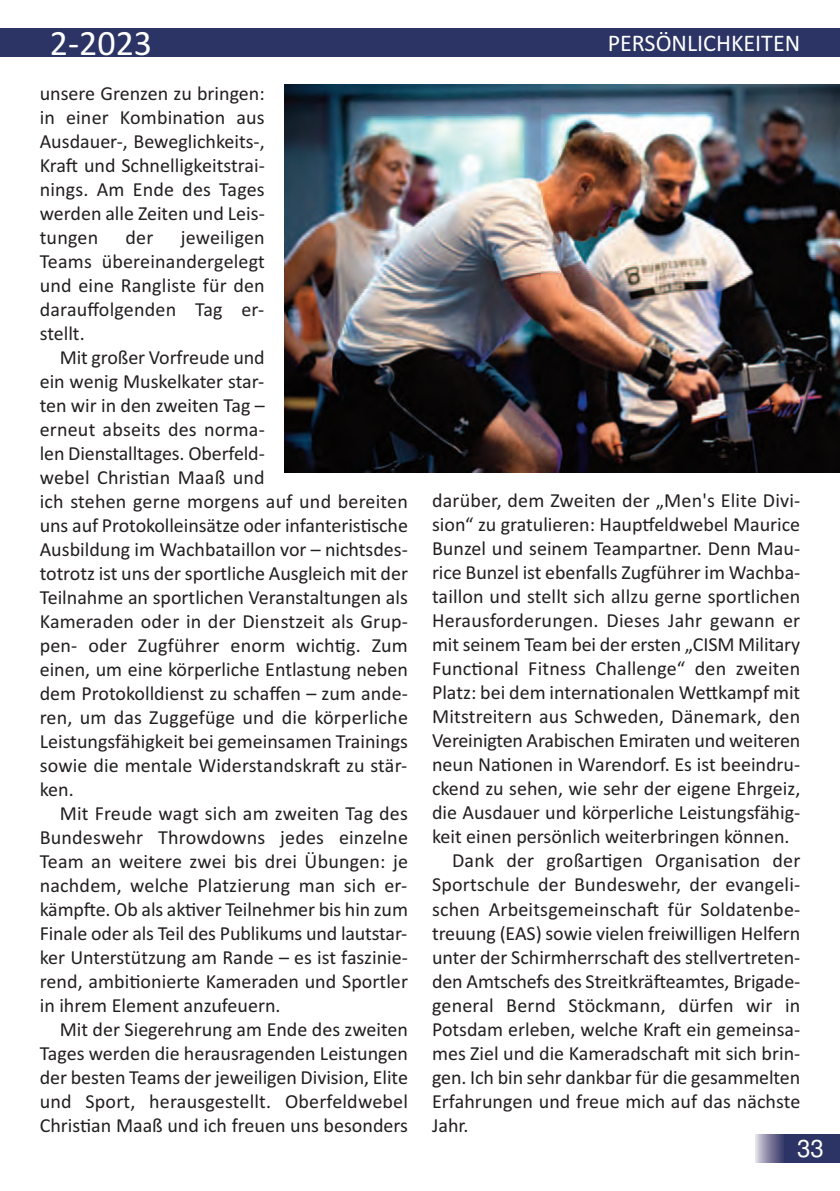
<style>
.page{position:relative;width:840px;height:1191px;background:#fff}
.page>*{position:absolute;margin:0;border:0;box-sizing:border-box;transform-origin:0 0}
.t1{font:24px "Arial";color:#fff}
.t2{font:17.6px "Calibri";color:#fff}
.t3{font:11.8px "Calibri";color:#fff}
.t4{font:9.8px "Calibri";color:#231f20}
.t5{font:9.8px "Calibri";letter-spacing:.02em;color:#231f20}
.t6{font:9.8px "Calibri";letter-spacing:-.02em;color:#231f20}
</style>
<div class="page">
<div style="left:782px;top:1134px;width:57px;height:28px;background:#2c3465"></div>
<div style="left:754px;top:1134px;width:28px;height:28px;background:linear-gradient(to right,#e5e1e9,#42416f)"></div>
<img style="left:284px;top:85px;width:555px;height:387px">
<div style="left:0;top:29px;width:839px;height:28px;background:#2c3465"></div>
<h2 class="t2" style="left:50px;top:39px;width:104px">2-2023</h2>
<p class="t3" style="left:607px;top:40px;width:194px">PERSÖNLICHKEITEN</p>
<p class="t4" style="left:40px;top:91px;width:226px">unsere Grenzen zu bringen:</p>
<p class="t5" style="left:40px;top:115px;width:226px">in einer Kombina}on aus</p>
<p class="t4" style="left:40px;top:139px;width:226px">Ausdauer-, Beweglichkeits-,</p>
<p class="t4" style="left:40px;top:163px;width:226px">Krav und Schnelligkeitstrai-</p>
<p class="t5" style="left:40px;top:187px;width:226px">nings. Am Ende des Tages</p>
<p class="t4" style="left:40px;top:211px;width:226px">werden alle Zeiten und Leis-</p>
<p class="t4" style="left:40px;top:235px;width:60px">tungen</p>
<p class="t4" style="left:125px;top:235px;width:29px">der</p>
<p class="t5" style="left:181px;top:235px;width:85px">jeweiligen</p>
<p class="t5" style="left:40px;top:259px;width:226px">Teams übereinandergelegt</p>
<p class="t5" style="left:40px;top:283px;width:226px">und eine Rangliste für den</p>
<p class="t5" style="left:40px;top:307px;width:138px">darauûolgenden</p>
<p class="t4" style="left:195px;top:307px;width:29px">Tag</p>
<p class="t4" style="left:241px;top:307px;width:24px">er-</p>
<p class="t4" style="left:40px;top:331px;width:46px">stellt.</p>
<p class="t4" style="left:60px;top:355px;width:206px">Mit großer Vorfreude und</p>
<p class="t4" style="left:40px;top:379px;width:226px">ein wenig Muskelkater star-</p>
<p class="t4" style="left:40px;top:403px;width:226px">ten wir in den zweiten Tag 3</p>
<p class="t5" style="left:40px;top:427px;width:226px">erneut abseits des norma-</p>
<p class="t4" style="left:40px;top:451px;width:226px">len Dienstalltages. Oberfeld-</p>
<p class="t5" style="left:40px;top:475px;width:226px">webel Chris}an Maaß und</p>
<p class="t5" style="left:40px;top:499px;width:369px">ich stehen gerne morgens auf und bereiten</p>
<p class="t4" style="left:40px;top:523px;width:369px">uns auf Protokolleinsätze oder infanteris}sche</p>
<p class="t4" style="left:40px;top:547px;width:369px">Ausbildung im Wachbataillon vor 3 nichtsdes-</p>
<p class="t4" style="left:40px;top:571px;width:369px">totrotz ist uns der sportliche Ausgleich mit der</p>
<p class="t4" style="left:40px;top:595px;width:369px">Teilnahme an sportlichen Veranstaltungen als</p>
<p class="t5" style="left:40px;top:619px;width:369px">Kameraden oder in der Dienstzeit als Grup-</p>
<p class="t5" style="left:40px;top:643px;width:369px">pen- oder Zugführer enorm wich}g. Zum</p>
<p class="t4" style="left:40px;top:667px;width:369px">einen, um eine körperliche Entlastung neben</p>
<p class="t4" style="left:40px;top:691px;width:369px">dem Protokolldienst zu schaûen 3 zum ande-</p>
<p class="t5" style="left:40px;top:715px;width:369px">ren, um das Zuggefüge und die körperliche</p>
<p class="t4" style="left:40px;top:739px;width:369px">Leistungsfähigkeit bei gemeinsamen Trainings</p>
<p class="t5" style="left:40px;top:763px;width:369px">sowie die mentale Widerstandskrav zu stär-</p>
<p class="t4" style="left:40px;top:787px;width:35px">ken.</p>
<p class="t5" style="left:60px;top:811px;width:349px">Mit Freude wagt sich am zweiten Tag des</p>
<p class="t5" style="left:40px;top:835px;width:105px">Bundeswehr</p>
<p class="t5" style="left:158px;top:835px;width:108px">Throwdowns</p>
<p class="t4" style="left:280px;top:835px;width:45px">jedes</p>
<p class="t4" style="left:339px;top:835px;width:70px">einzelne</p>
<p class="t5" style="left:40px;top:859px;width:369px">Team an weitere zwei bis drei Übungen: je</p>
<p class="t5" style="left:40px;top:883px;width:369px">nachdem, welche Platzierung man sich er-</p>
<p class="t4" style="left:40px;top:907px;width:369px">kämpve. Ob als ak}ver Teilnehmer bis hin zum</p>
<p class="t4" style="left:40px;top:931px;width:369px">Finale oder als Teil des Publikums und lautstar-</p>
<p class="t4" style="left:40px;top:955px;width:369px">ker Unterstützung am Rande 3 es ist faszinie-</p>
<p class="t4" style="left:40px;top:979px;width:369px">rend, ambi}onierte Kameraden und Sportler</p>
<p class="t4" style="left:40px;top:1003px;width:242px">in ihrem Element anzufeuern.</p>
<p class="t4" style="left:60px;top:1027px;width:349px">Mit der Siegerehrung am Ende des zweiten</p>
<p class="t4" style="left:40px;top:1051px;width:369px">Tages werden die herausragenden Leistungen</p>
<p class="t4" style="left:40px;top:1075px;width:369px">der besten Teams der jeweiligen Division, Elite</p>
<p class="t4" style="left:40px;top:1099px;width:33px">und</p>
<p class="t4" style="left:85px;top:1099px;width:51px">Sport,</p>
<p class="t5" style="left:149px;top:1099px;width:123px">herausgestellt.</p>
<p class="t5" style="left:285px;top:1099px;width:124px">Oberfeldwebel</p>
<p class="t4" style="left:40px;top:1123px;width:369px">Chris}an Maaß und ich freuen uns besonders</p>
<p class="t5" style="left:432px;top:498px;width:369px">darüber, dem Zweiten der &gt;Men's Elite Divi-</p>
<p class="t4" style="left:432px;top:522px;width:369px">sion&lt; zu gratulieren: Haupveldwebel Maurice</p>
<p class="t4" style="left:432px;top:546px;width:369px">Bunzel und seinem Teampartner. Denn Mau-</p>
<p class="t4" style="left:432px;top:570px;width:369px">rice Bunzel ist ebenfalls Zugführer im Wachba-</p>
<p class="t4" style="left:432px;top:594px;width:369px">taillon und stellt sich allzu gerne sportlichen</p>
<p class="t5" style="left:432px;top:618px;width:369px">Herausforderungen. Dieses Jahr gewann er</p>
<p class="t4" style="left:432px;top:642px;width:369px">mit seinem Team bei der ersten &gt;CISM Military</p>
<p class="t5" style="left:432px;top:666px;width:369px">Func}onal Fitness Challenge&lt; den zweiten</p>
<p class="t4" style="left:432px;top:690px;width:369px">Platz: bei dem interna}onalen Wetkampf mit</p>
<p class="t5" style="left:432px;top:714px;width:369px">Mitstreitern aus Schweden, Dänemark, den</p>
<p class="t6" style="left:432px;top:738px;width:369px">Vereinigten Arabischen Emiraten und weiteren</p>
<p class="t4" style="left:432px;top:762px;width:369px">neun Na}onen in Warendorf. Es ist beeindru-</p>
<p class="t4" style="left:432px;top:786px;width:369px">ckend zu sehen, wie sehr der eigene Ehrgeiz,</p>
<p class="t4" style="left:432px;top:810px;width:369px">die Ausdauer und körperliche Leistungsfähig-</p>
<p class="t4" style="left:432px;top:834px;width:359px">keit einen persönlich weiterbringen können.</p>
<p class="t5" style="left:452px;top:858px;width:349px">Dank der großar}gen Organisa}on der</p>
<p class="t5" style="left:432px;top:882px;width:369px">Sportschule der Bundeswehr, der evangeli-</p>
<p class="t5" style="left:432px;top:906px;width:369px">schen Arbeitsgemeinschav für Soldatenbe-</p>
<p class="t4" style="left:432px;top:930px;width:369px">treuung (EAS) sowie vielen freiwilligen Helfern</p>
<p class="t4" style="left:432px;top:954px;width:369px">unter der Schirmherrschav des stellvertreten-</p>
<p class="t4" style="left:432px;top:978px;width:369px">den Amtschefs des Streitkräveamtes, Brigade-</p>
<p class="t4" style="left:432px;top:1002px;width:63px">general</p>
<p class="t4" style="left:506px;top:1002px;width:51px">Bernd</p>
<p class="t5" style="left:568px;top:1002px;width:99px">Stöckmann,</p>
<p class="t4" style="left:678px;top:1002px;width:57px">dürfen</p>
<p class="t4" style="left:745px;top:1002px;width:28px">wir</p>
<p class="t4" style="left:784px;top:1002px;width:17px">in</p>
<p class="t4" style="left:432px;top:1026px;width:369px">Potsdam erleben, welche Krav ein gemeinsa-</p>
<p class="t4" style="left:432px;top:1050px;width:369px">mes Ziel und die Kameradschav mit sich brin-</p>
<p class="t4" style="left:432px;top:1074px;width:369px">gen. Ich bin sehr dankbar für die gesammelten</p>
<p class="t4" style="left:432px;top:1098px;width:369px">Erfahrungen und freue mich auf das nächste</p>
<p class="t4" style="left:432px;top:1122px;width:38px">Jahr.</p>
<h1 class="t1" style="left:796px;top:1139px;width:28px">33</h1>
</div>
